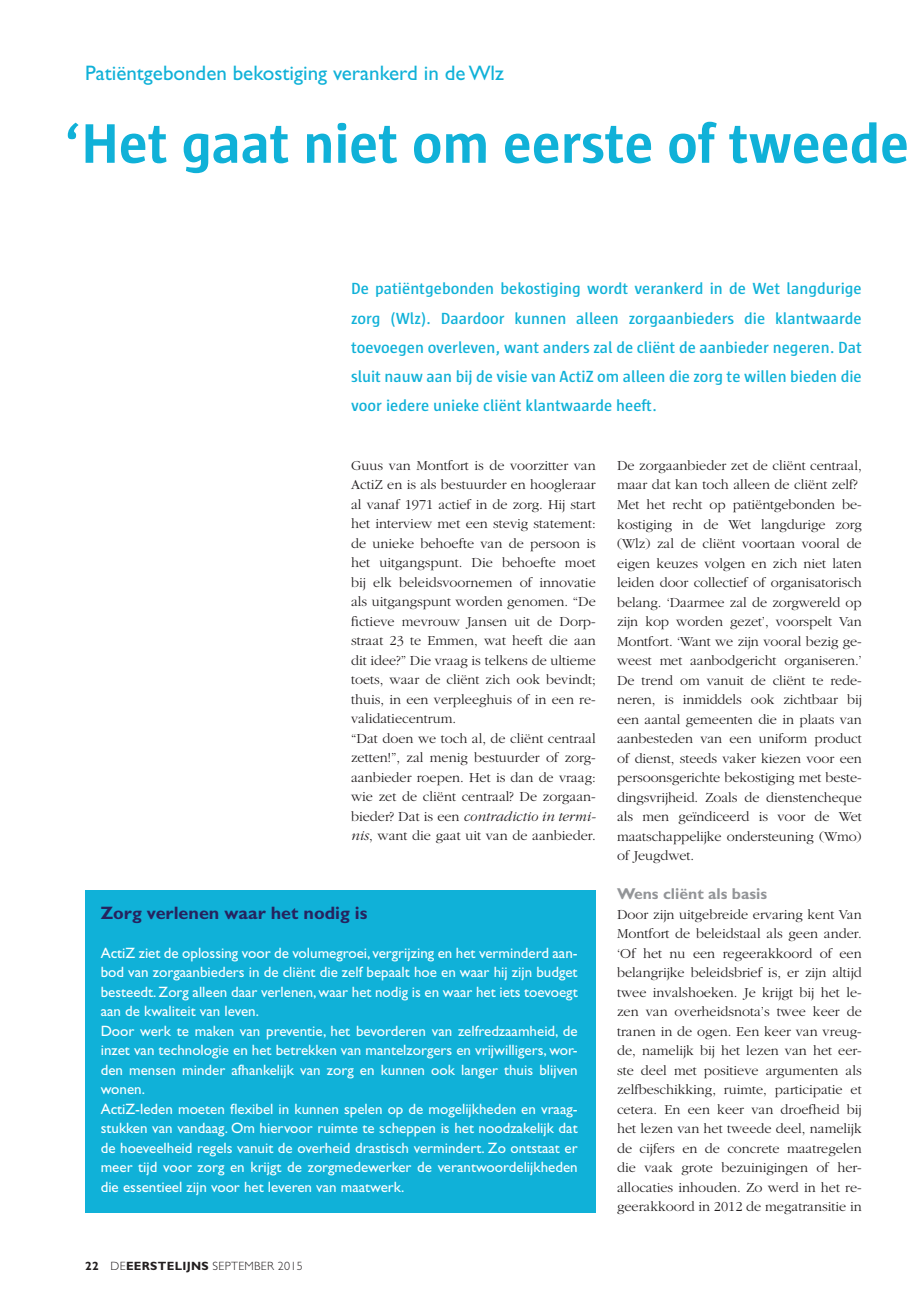
<style>
.page{position:relative;width:915px;height:1306px;background:#fff}
.page>*{position:absolute;margin:0;border:0;box-sizing:border-box;transform-origin:0 0}
.t1{font:700 57px "Sun";color:#10b1d8}
.t2{font:21px "Gill Sans";color:#10b1d8}
.t3{font:700 18px "Gill Sans";color:#26235f}
.t4{font:600 16.5px/29.2px "Sun";color:#10b1d8;text-align:justify}
.t5{font:700 15.75px "Gill Sans";color:#939598}
.t6{font:15px/19.5px "Gill Sans";color:#fff}
.t7{font:300 14.25px/19.5px "Garamond";color:#231f20}
.t8{font:300 12px "Gill Sans";letter-spacing:.025em;color:#231f20}
.s1{font-style:italic}
.s2{font-weight:700}
</style>
<div class="page">
<div style="left:85px;top:889px;width:510px;height:323px;background:#10b1d8"></div>
<h2 class="t2" style="left:85px;top:61px;width:420px">Patiëntgebonden bekostiging verankerd in de Wlz</h2>
<h1 class="t1" style="left:64px;top:112px;width:846px">‘Het gaat niet om eerste of tweede</h1>
<p class="t4" style="left:351px;top:274px;width:512px">De patiëntgebonden bekostiging wordt verankerd in de Wet langdurige zorg (Wlz). Daardoor kunnen alleen zorgaanbieders die klantwaarde toevoegen overleven, want anders zal de cliënt de aanbieder negeren. Dat sluit nauw aan bij de visie van ActiZ om alleen die zorg te willen bieden die voor iedere unieke cliënt klantwaarde heeft.</p>
<p class="t7" style="left:351px;top:456px;width:246px">Guus van Montfort is de voorzitter van ActiZ en is als bestuurder en hoogleraar al vanaf 1971 actief in de zorg. Hij start het interview met een stevig statement: de unieke behoefte van de persoon is het uitgangspunt. Die behoefte moet bij elk beleidsvoornemen of innovatie als uitgangspunt worden genomen. “De fictieve mevrouw Jansen uit de Dorp&shy;straat 23 te Emmen, wat heeft die aan dit idee?” Die vraag is telkens de ultieme toets, waar de cliënt zich ook bevindt; thuis, in een verpleeghuis of in een re&shy;validatiecentrum.<br>“Dat doen we toch al, de cliënt centraal zetten!”, zal menig bestuurder of zorg&shy;aanbieder roepen. Het is dan de vraag: wie zet de cliënt centraal? De zorgaan&shy;bieder? Dat is een <span class="s1">contradictio in termi&shy;nis</span>, want die gaat uit van de aanbieder.</p>
<p class="t3" style="left:101px;top:902px;width:268px">Zorg verlenen waar het nodig is</p>
<p class="t6" style="left:101px;top:943px;width:478px">ActiZ ziet de oplossing voor de volumegroei, vergrijzing en het verminderd aan&shy;bod van zorgaanbieders in de cliënt die zelf bepaalt hoe en waar hij zijn budget besteedt. Zorg alleen daar verlenen, waar het nodig is en waar het iets toevoegt aan de kwaliteit van leven.<br>Door werk te maken van preventie, het bevorderen van zelfredzaamheid, de inzet van technologie en het betrekken van mantelzorgers en vrijwilligers, wor&shy;den mensen minder afhankelijk van zorg en kunnen ook langer thuis blijven wonen.<br>ActiZ-leden moeten flexibel in kunnen spelen op de mogelijkheden en vraag&shy;stukken van vandaag. Om hiervoor ruimte te scheppen is het noodzakelijk dat de hoeveelheid regels vanuit de overheid drastisch vermindert. Zo ontstaat er meer tijd voor zorg en krijgt de zorgmedewerker de verantwoordelijkheden die essentieel zijn voor het leveren van maatwerk.</p>
<p class="t8" style="left:85px;top:1258px;width:219px"><span class="s2">22</span> DE<span class="s2">EERSTELIJNS</span> SEPTEMBER 2015</p>
<p class="t7" style="left:617px;top:456px;width:246px">De zorgaanbieder zet de cliënt centraal, maar dat kan toch alleen de cliënt zelf?<br>Met het recht op patiëntgebonden be&shy;kostiging in de Wet langdurige zorg (Wlz) zal de cliënt voortaan vooral de eigen keuzes volgen en zich niet laten leiden door collectief of organisatorisch belang. ‘Daarmee zal de zorgwereld op zijn kop worden gezet’, voorspelt Van Montfort. ‘Want we zijn vooral bezig ge&shy;weest met aanbodgericht organiseren.’ De trend om vanuit de cliënt te rede&shy;neren, is inmiddels ook zichtbaar bij een aantal gemeenten die in plaats van aanbesteden van een uniform product of dienst, steeds vaker kiezen voor een persoonsgerichte bekostiging met beste&shy;dingsvrijheid. Zoals de dienstencheque als men geïndiceerd is voor de Wet maatschappelijke ondersteuning (Wmo) of Jeugdwet.</p>
<p class="t5" style="left:617px;top:884px;width:152px">Wens cliënt als basis</p>
<p class="t7" style="left:617px;top:904px;width:246px;text-align:justify">Door zijn uitgebreide ervaring kent Van Montfort de beleidstaal als geen ander. ‘Of het nu een regeerakkoord of een belangrijke beleidsbrief is, er zijn altijd twee invalshoeken. Je krijgt bij het le&shy;zen van overheidsnota’s twee keer de tranen in de ogen. Een keer van vreug&shy;de, namelijk bij het lezen van het eer&shy;ste deel met positieve argumenten als zelfbeschikking, ruimte, participatie et cetera. En een keer van droefheid bij het lezen van het tweede deel, namelijk de cijfers en de concrete maatregelen die vaak grote bezuinigingen of her&shy;allocaties inhouden. Zo werd in het re&shy;geerakkoord in 2012 de megatransitie in</p>
</div>
